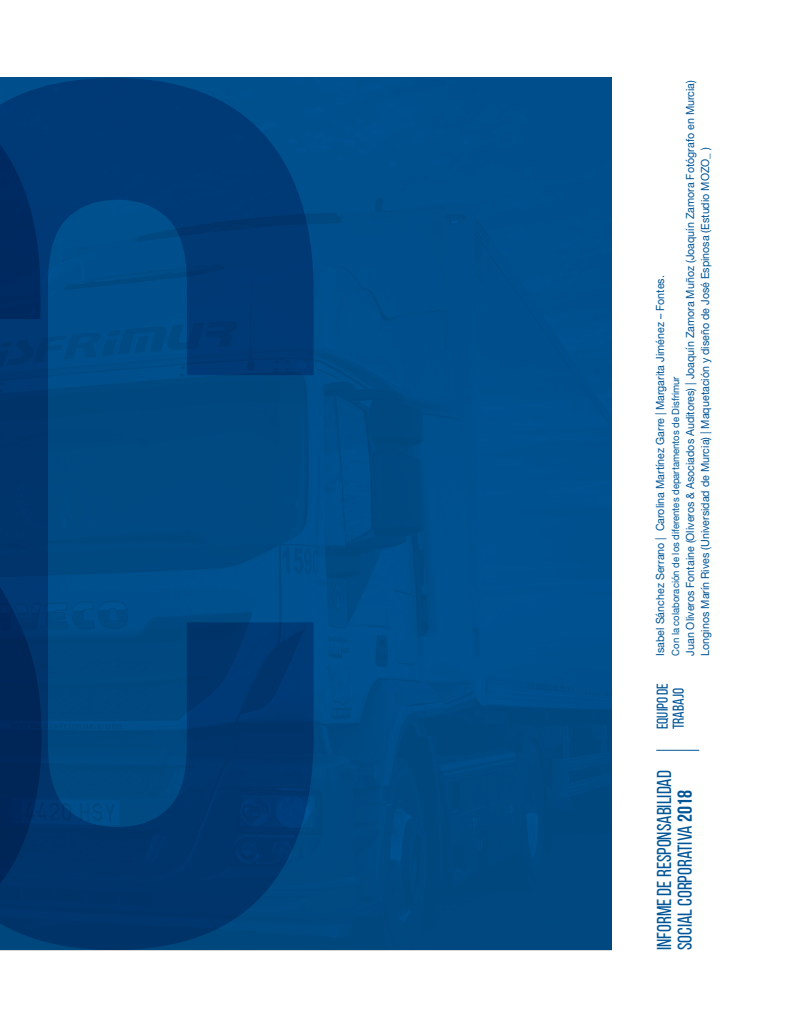
<style>
.page{position:relative;width:798px;height:1028px;background:#fff}
.page>*{position:absolute;margin:0;border:0;box-sizing:border-box;transform-origin:0 0}
.t1{font:20px/20.5px "Bebas Neue";color:#005597}
.t2{font:15.62px/16px "Bebas Neue";color:#005597}
.t3{font:11.25px/15px "Helvetica Neue LT Std";color:#005597;scale:.95 1}
.t4{font:10px "Helvetica Neue LT Std";color:#005597;scale:.95 1}
.s1{font-weight:700}
</style>
<div class="page">
<div style="left:0;top:78px;width:611px;height:872px;background:linear-gradient(to bottom,#005191,#004982)"></div>
<svg style="left:0;top:78px;width:313px;height:872px"></svg>
<hr style="left:656px;top:750px;width:43px;height:1px;background:#005597">
<p class="t3" style="left:682px;top:655px;width:607px;rotate:-90deg">Juan Oliveros Fontaine (Oliveros &amp; Asociados Auditores) | Joaquín Zamora Muñoz (Joaquín Zamora Fotógrafo en Murcia)<br>Longinos Marín Rives (Universidad de Murcia) | Maquetación y diseño de José Espinosa (Estudio MOZO_ )</p>
<p class="t3" style="left:652px;top:655px;width:402px;rotate:-90deg">Isabel Sánchez Serrano | Carolina Martínez Garre | Margarita Jiménez – Fontes.</p>
<p class="t4" style="left:669px;top:655px;width:295px;rotate:-90deg">Con la colaboración de los diferentes departamentos de Disfrimur</p>
<h2 class="t2" style="left:654px;top:729px;width:48px;rotate:-90deg">equipo de trabajo</h2>
<h1 class="t1" style="left:653px;top:950px;width:181px;rotate:-90deg">Informe de responsabilidad social corporativa <span class="s1">2018</span></h1>
</div>
